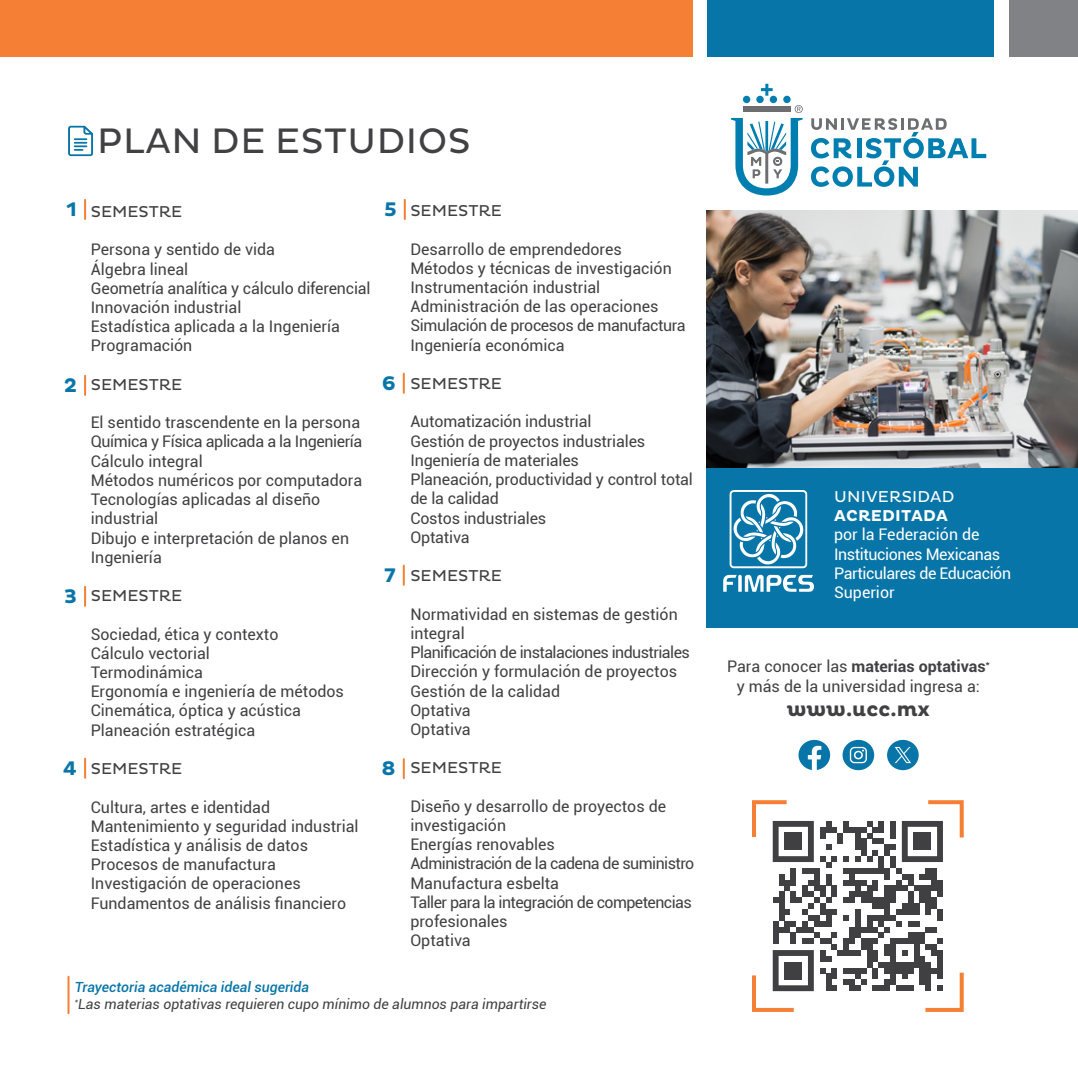
<style>
.page{position:relative;width:1078px;height:1078px;background:#fff}
.page>*{position:absolute;margin:0;border:0;box-sizing:border-box;transform-origin:0 0}
.t1{font:36px "Pluto";letter-spacing:.015em;color:#414042}
.t2{font:700 20px "Pluto";color:#414042}
.t3{font:700 20px "Pluto";color:#0875a8}
.t4{font:16px/19.2px "Roboto";color:#414042}
.t5{font:16px/19.2px "Roboto";letter-spacing:-.035em;color:#414042}
.t6{font:16px/19.2px "Roboto";letter-spacing:-.025em;color:#fff}
.t7{font:16px "Roboto";letter-spacing:-.025em;color:#414042}
.t8{font:16px "Pluto";color:#414042}
.t9{font:700 16px "Roboto";color:#414042}
.t10{font:16px "Pluto";letter-spacing:.015em;color:#fff}
.t11{font:700 16px "Pluto";letter-spacing:.015em;color:#fff}
.t12{font:italic 14px "Roboto";color:#414042}
.t13{font:italic 500 14px "Roboto";color:#0875a8}
.s1{font-weight:400}
</style>
<div class="page">
<div style="left:1009px;top:0;width:68px;height:57px;background:#808285"></div>
<div style="left:706px;top:467px;width:371px;height:160px;background:#0875a8"></div>
<svg style="left:84px;top:200px;width:2px;height:19px"></svg>
<svg style="left:403px;top:200px;width:2px;height:19px"></svg>
<hr style="left:84px;top:375px;width:2px;height:20px;background:#f57f34">
<hr style="left:402px;top:373px;width:2px;height:20px;background:#f57f34">
<svg style="left:84px;top:586px;width:2px;height:19px"></svg>
<svg style="left:402px;top:565px;width:2px;height:19px"></svg>
<svg style="left:84px;top:758px;width:2px;height:19px"></svg>
<hr style="left:402px;top:758px;width:2px;height:20px;background:#f57f34">
<hr style="left:67px;top:976px;width:2px;height:36px;background:#f57f34">
<svg style="left:68px;top:126px;width:25px;height:30px"></svg>
<img style="left:706px;top:210px;width:371px;height:257px">
<div style="left:0;top:0;width:692px;height:57px;background:#f57f34"></div>
<div style="left:707px;top:0;width:286px;height:57px;background:#0875a8"></div>
<svg style="left:723px;top:574px;width:90px;height:17px"></svg>
<svg style="left:729px;top:490px;width:78px;height:78px"></svg>
<div style="left:783px;top:96px;width:7px;height:7px;background:#007eaf;border-radius:50%"></div>
<div style="left:742px;top:96px;width:8px;height:7px;background:#007eaf;border-radius:50%"></div>
<div style="left:769px;top:96px;width:8px;height:7px;background:#007eaf;border-radius:50%"></div>
<div style="left:756px;top:96px;width:7px;height:7px;background:#007eaf;border-radius:50%"></div>
<svg style="left:760px;top:84px;width:12px;height:12px"></svg>
<svg style="left:811px;top:118px;width:175px;height:69px"></svg>
<svg style="left:730px;top:105px;width:72px;height:90px"></svg>
<svg style="left:842px;top:739px;width:32px;height:31px"></svg>
<svg style="left:887px;top:739px;width:31px;height:31px"></svg>
<svg style="left:798px;top:739px;width:32px;height:30px"></svg>
<svg style="left:752px;top:800px;width:212px;height:212px"></svg>
<p class="t1" style="left:97px;top:121px;width:375px">PLAN DE ESTUDIOS</p>
<p class="t3" style="left:67px;top:198px;width:12px">1</p>
<p class="t3" style="left:384px;top:198px;width:14px">5</p>
<p class="t8" style="left:91px;top:202px;width:93px">SEMESTRE</p>
<p class="t4" style="left:91px;top:239px;width:186px">Persona y sentido de vida</p>
<p class="t4" style="left:91px;top:258px;width:99px">Álgebra lineal</p>
<p class="t4" style="left:91px;top:278px;width:281px">Geometría analítica y cálculo diferencial</p>
<p class="t4" style="left:91px;top:297px;width:152px">Innovación industrial</p>
<p class="t4" style="left:91px;top:316px;width:251px">Estadística aplicada a la Ingeniería</p>
<p class="t4" style="left:91px;top:335px;width:103px">Programación</p>
<p class="t8" style="left:91px;top:375px;width:93px">SEMESTRE</p>
<p class="t4" style="left:91px;top:412px;width:271px">El sentido trascendente en la persona</p>
<p class="t7" style="left:91px;top:430px;width:273px">Química y Física aplicada a la Ingeniería</p>
<p class="t4" style="left:91px;top:450px;width:113px">Cálculo integral</p>
<p class="t4" style="left:91px;top:470px;width:273px">Métodos numéricos por computadora</p>
<p class="t4" style="left:91px;top:489px;width:231px">Tecnologías aplicadas al diseño industrial</p>
<p class="t4" style="left:91px;top:527px;width:260px">Dibujo e interpretación de planos en<br>Ingeniería</p>
<p class="t8" style="left:91px;top:586px;width:93px">SEMESTRE</p>
<p class="t4" style="left:91px;top:623px;width:189px">Sociedad, ética y contexto</p>
<p class="t4" style="left:91px;top:642px;width:121px">Cálculo vectorial</p>
<p class="t4" style="left:91px;top:662px;width:114px">Termodinámica</p>
<p class="t4" style="left:91px;top:681px;width:255px">Ergonomía e ingeniería de métodos</p>
<p class="t4" style="left:91px;top:700px;width:212px">Cinemática, óptica y acústica</p>
<p class="t4" style="left:91px;top:719px;width:166px">Planeación estratégica</p>
<p class="t8" style="left:91px;top:759px;width:93px">SEMESTRE</p>
<p class="t4" style="left:91px;top:796px;width:181px">Cultura, artes e identidad</p>
<p class="t4" style="left:91px;top:815px;width:269px">Mantenimiento y seguridad industrial</p>
<p class="t4" style="left:91px;top:834px;width:219px">Estadística y análisis de datos</p>
<p class="t4" style="left:91px;top:854px;width:186px">Procesos de manufactura</p>
<p class="t4" style="left:91px;top:873px;width:211px">Investigación de operaciones</p>
<p class="t4" style="left:91px;top:892px;width:257px">Fundamentos de análisis financiero</p>
<p class="t3" style="left:64px;top:373px;width:15px">2</p>
<p class="t3" style="left:381px;top:371px;width:16px">6</p>
<p class="t3" style="left:384px;top:563px;width:13px">7</p>
<p class="t3" style="left:64px;top:584px;width:14px">3</p>
<p class="t3" style="left:63px;top:756px;width:16px">4</p>
<p class="t3" style="left:381px;top:757px;width:16px">8</p>
<p class="t8" style="left:410px;top:201px;width:93px">SEMESTRE</p>
<p class="t4" style="left:410px;top:238px;width:213px">Desarrollo de emprendedores</p>
<p class="t4" style="left:410px;top:258px;width:263px">Métodos y técnicas de investigación</p>
<p class="t4" style="left:410px;top:277px;width:191px">Instrumentación industrial</p>
<p class="t4" style="left:410px;top:296px;width:249px">Administración de las operaciones</p>
<p class="t7" style="left:410px;top:314px;width:277px">Simulación de procesos de manufactura</p>
<p class="t4" style="left:410px;top:334px;width:156px">Ingeniería económica</p>
<p class="t8" style="left:410px;top:374px;width:93px">SEMESTRE</p>
<p class="t4" style="left:410px;top:411px;width:182px">Automatización industrial</p>
<p class="t4" style="left:410px;top:430px;width:236px">Gestión de proyectos industriales</p>
<p class="t4" style="left:410px;top:450px;width:170px">Ingeniería de materiales</p>
<p class="t4" style="left:410px;top:469px;width:284px">Planeación, productividad y control total de la calidad</p>
<p class="t4" style="left:410px;top:507px;width:137px">Costos industriales</p>
<p class="t4" style="left:410px;top:526px;width:61px">Optativa</p>
<p class="t8" style="left:410px;top:566px;width:93px">SEMESTRE</p>
<p class="t4" style="left:410px;top:603px;width:269px">Normatividad en sistemas de gestión integral</p>
<p class="t5" style="left:410px;top:642px;width:281px">Planificación de instalaciones industriales</p>
<p class="t4" style="left:410px;top:661px;width:268px">Dirección y formulación de proyectos</p>
<p class="t4" style="left:410px;top:680px;width:151px">Gestión de la calidad</p>
<p class="t4" style="left:410px;top:699px;width:62px">Optativa</p>
<p class="t4" style="left:410px;top:718px;width:62px">Optativa</p>
<p class="t8" style="left:410px;top:758px;width:93px">SEMESTRE</p>
<p class="t4" style="left:410px;top:795px;width:257px">Diseño y desarrollo de proyectos de investigación</p>
<p class="t4" style="left:410px;top:834px;width:146px">Energías renovables</p>
<p class="t5" style="left:410px;top:853px;width:285px">Administración de la cadena de suministro</p>
<p class="t4" style="left:410px;top:872px;width:150px">Manufactura esbelta</p>
<p class="t5" style="left:410px;top:891px;width:283px">Taller para la integración de competencias profesionales</p>
<p class="t4" style="left:410px;top:930px;width:62px">Optativa</p>
<p class="t13" style="left:75px;top:976px;width:236px">Trayectoria académica ideal sugerida</p>
<p class="t12" style="left:75px;top:993px;width:473px"><sup>*</sup>Las materias optativas requieren cupo mínimo de alumnos para impartirse</p>
<p class="t10" style="left:833px;top:487px;width:122px">UNIVERSIDAD</p>
<p class="t11" style="left:833px;top:506px;width:115px">ACREDITADA</p>
<p class="t6" style="left:833px;top:524px;width:178px">por la Federación de<br>Instituciones Mexicanas<br>Particulares de Educación<br>Superior</p>
<p class="t9" style="left:727px;top:655px;width:264px"><span class="s1">Para conocer las</span> materias optativas<sup>*</sup></p>
<p class="t4" style="left:736px;top:675px;width:244px">y más de la universidad ingresa a:</p>
<p class="t2" style="left:786px;top:697px;width:145px">www.ucc.mx</p>
</div>
